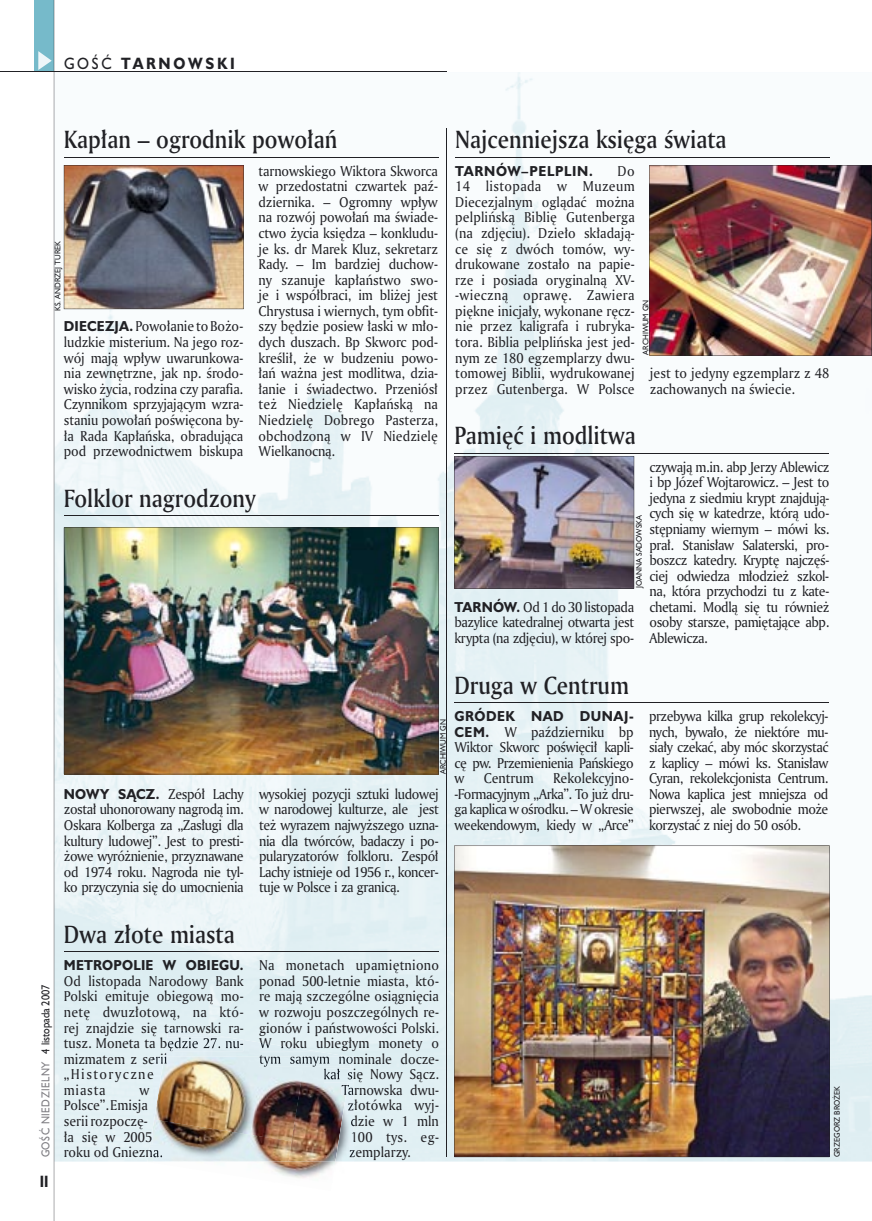
<style>
.page{position:relative;width:872px;height:1221px;background:#fff}
.page>*{position:absolute;margin:0;border:0;box-sizing:border-box;transform-origin:0 0}
.t1{font:24px "Amerigo Md PL";color:#212125;scale:.9 1}
.t2{font:700 15px "Humanst 521 PL";letter-spacing:.2em;color:#212125;scale:.9 1}
.t3{font:700 15px "Humanst 521 Cn PL";color:#212125;scale:.94 1}
.t4{font:13.8px/15.6px "Amerigo PL";color:#212125;text-align:justify;scale:.94 1}
.t5{font:700 13.2px "Humanst 521 PL";letter-spacing:.04em;color:#212125;scale:.94 1}
.t6{font:700 13.2px "Humanst 521 PL";letter-spacing:.02em;color:#212125;scale:.94 1}
.t7{font:10.5px "Humanst 521 PL";letter-spacing:.05em;color:#7f7e83;scale:.9 1}
.t8{font:7.5px "Humanst 521 PL";color:#212125;scale:.94 1}
.s1{font-weight:400}
.s2{font-family:"Humanst 521 PL";font-weight:700;font-size:13.2px}
.s3{color:#212125}
</style>
<div class="page">
<div style="left:35px;top:0;width:19px;height:72px;background:#76baca"></div>
<svg style="left:38px;top:51px;width:14px;height:19px"></svg>
<img style="left:55px;top:72px;width:817px;height:1089px">
<hr style="left:0;top:72px;width:447px;height:1px;background:#212125">
<hr style="left:54px;top:0;width:1px;height:1220px;background:#212125">
<hr style="left:455px;top:157px;width:375px;height:1px;background:#212125">
<hr style="left:447px;top:129px;width:1px;height:1027px;background:#212125">
<img style="left:649px;top:165px;width:223px;height:190px">
<hr style="left:64px;top:157px;width:375px;height:1px;background:#212125">
<img style="left:64px;top:165px;width:180px;height:144px">
<hr style="left:454px;top:702px;width:375px;height:1px;background:#212125">
<img style="left:454px;top:845px;width:375px;height:311px">
<hr style="left:64px;top:951px;width:375px;height:1px;background:#212125">
<hr style="left:454px;top:453px;width:375px;height:1px;background:#212125">
<img style="left:454px;top:456px;width:180px;height:132px">
<img style="left:64px;top:527px;width:375px;height:247px">
<img style="left:335px;top:1161px;width:18px;height:3px">
<img style="left:350px;top:1066px;width:3px;height:95px">
<img style="left:350px;top:1068px;width:3px;height:14px">
<img style="left:350px;top:1099px;width:3px;height:14px">
<svg style="left:351px;top:1115px;width:2px;height:29px"></svg>
<img style="left:153px;top:1082px;width:1px;height:37px">
<img style="left:350px;top:1146px;width:3px;height:14px">
<div style="left:165px;top:1035px;width:162px;height:21px;background:#e1eff3"></div>
<img style="left:167px;top:1027px;width:51px;height:8px">
<img style="left:165px;top:1037px;width:78px;height:14px">
<img style="left:259px;top:1042px;width:56px;height:9px">
<img style="left:259px;top:1052px;width:90px;height:4px">
<img style="left:147px;top:1126px;width:6px;height:4px">
<img style="left:163px;top:1161px;width:172px;height:17px">
<img style="left:154px;top:1056px;width:131px;height:63px">
<img style="left:285px;top:1066px;width:65px;height:95px">
<img style="left:153px;top:1119px;width:139px;height:42px">
<svg style="left:153px;top:1053px;width:14px;height:29px"></svg>
<svg style="left:147px;top:1130px;width:16px;height:32px"></svg>
<img style="left:259px;top:1056px;width:93px;height:10px">
<img style="left:324px;top:1068px;width:26px;height:14px">
<svg style="left:341px;top:1084px;width:12px;height:10px"></svg>
<hr style="left:64px;top:515px;width:375px;height:1px;background:#212125">
<p class="t2" style="left:64px;top:53px;width:191px"><span class="s1">GOŚĆ</span> TARNOWSKI</p>
<h1 class="t1" style="left:64px;top:123px;width:305px">Kapłan – ogrodnik powołań</h1>
<p class="t8" style="left:52px;top:311px;width:76px;rotate:-90deg">KS. ANDRZEJ TUREK</p>
<p class="t4" style="left:64px;top:318px;width:192px"><span class="s2">DIECEZJA.</span> Powołanie to Bożo&shy;ludzkie misterium. Na jego roz&shy;wój mają wpływ uwarunkowa&shy;nia zewnętrzne, jak np. środo&shy;wisko życia, rodzina czy parafia.<br>Czynnikom sprzyjającym wzra&shy;staniu powołań poświęcona by&shy;ła Rada Kapłańska, obradująca pod przewodnictwem biskupa</p>
<p class="t4" style="left:258px;top:162px;width:192px">tarnowskiego Wiktora Skworca w przedostatni czwartek paź&shy;dziernika. – Ogromny wpływ na rozwój powołań ma świade&shy;ctwo życia księdza – konkludu&shy;je ks. dr Marek Kluz, sekretarz Rady. – Im bardziej duchow&shy;ny szanuje kapłaństwo swo&shy;je i współbraci, im bliżej jest Chrystusa i wiernych, tym obfit&shy;szy będzie posiew łaski w mło&shy;dych duszach. Bp Skworc pod&shy;kreślił, że w budzeniu powo&shy;łań ważna jest modlitwa, dzia&shy;łanie i świadectwo. Przeniósł też Niedzielę Kapłańską na Niedzielę Dobrego Pasterza, obchodzoną w IV Niedzielę Wielkanocną.</p>
<h1 class="t1" style="left:64px;top:482px;width:214px">Folklor nagrodzony</h1>
<h1 class="t1" style="left:455px;top:123px;width:303px">Najcenniejsza księga świata</h1>
<p class="t5" style="left:455px;top:162px;width:148px">TARNÓW–PELPLIN.</p>
<p class="t4" style="left:455px;top:162px;width:192px;text-indent:162px">Do 14 listopada w Muzeum Diecezjalnym oglądać można pelplińską Biblię Gutenberga (na zdjęciu). Dzieło składają&shy;ce się z dwóch tomów, wy&shy;drukowane zostało na papie&shy;rze i posiada oryginalną XV--wieczną oprawę. Zawiera piękne inicjały, wykonane ręcz&shy;nie przez kaligrafa i rubryka&shy;tora. Biblia pelplińska jest jed&shy;nym ze 180 egzemplarzy dwu&shy;tomowej Biblii, wydrukowanej przez Gutenberga. W Polsce</p>
<p class="t8" style="left:640px;top:354px;width:60px;rotate:-90deg">ARCHIWUM GN</p>
<p class="t4" style="left:650px;top:365px;width:192px">jest to jedyny egzemplarz z 48 zachowanych na świecie.</p>
<h1 class="t1" style="left:454px;top:419px;width:203px">Pamięć i modlitwa</h1>
<p class="t4" style="left:649px;top:458px;width:193px">czywają m.in. abp Jerzy Ablewicz i bp Józef Wojtarowicz. – Jest to jedyna z siedmiu krypt znajdują&shy;cych się w katedrze, którą udo&shy;stępniamy wiernym – mówi ks. prał. Stanisław Salaterski, pro&shy;boszcz katedry. Kryptę najczęś&shy;ciej odwiedza młodzież szkol&shy;na, która przychodzi tu z kate&shy;chetami. Modlą się tu również osoby starsze, pamiętające abp.<br>Ablewicza.</p>
<p class="t8" style="left:634px;top:588px;width:79px;rotate:-90deg">JOANNA SADOWSKA</p>
<p class="t4" style="left:454px;top:598px;width:193px"><span class="s2">TARNÓW.</span> Od 1 do 30 listopada bazylice katedralnej otwarta jest krypta (na zdjęciu), w której spo-</p>
<p class="t7" style="left:38px;top:1157px;width:193px;rotate:-90deg">GOŚĆ NIEDZIELNY <span class="s3">4 listopada 2007</span></p>
<p class="t3" style="left:40px;top:1170px;width:11px">II</p>
<p class="t8" style="left:438px;top:774px;width:60px;rotate:-90deg">ARCHIWUM GN</p>
<p class="t4" style="left:64px;top:785px;width:193px"><span class="s2">NOWY SĄCZ.</span> Zespół Lachy został uhonorowany nagrodą im.<br>Oskara Kolberga za „Zasługi dla kultury ludowej”. Jest to presti&shy;żowe wyróżnienie, przyznawane od 1974 roku. Nagroda nie tyl&shy;ko przyczynia się do umocnienia</p>
<p class="t4" style="left:259px;top:785px;width:193px">wysokiej pozycji sztuki ludowej w narodowej kulturze, ale jest też wyrazem najwyższego uzna&shy;nia dla twórców, badaczy i po&shy;pularyzatorów folkloru. Zespół Lachy istnieje od 1956 r., koncer&shy;tuje w Polsce i za granicą.</p>
<h1 class="t1" style="left:454px;top:668px;width:195px">Druga w Centrum</h1>
<p class="t5" style="left:454px;top:707px;width:192px">GRÓDEK NAD DUNAJ-</p>
<p class="t4" style="left:454px;top:723px;width:192px"><span class="s2">CEM.</span> W październiku bp Wiktor Skworc poświęcił kapli&shy;cę pw. Przemienienia Pańskiego w</p>
<p class="t4" style="left:454px;top:770px;width:192px;text-indent:99px">Rekolekcyjno--Formacyjnym „Arka”. To już dru&shy;ga kaplica w ośrodku. – W okresie weekendowym, kiedy w „Arce”</p>
<p class="t4" style="left:484px;top:770px;width:55px">Centrum</p>
<h1 class="t1" style="left:64px;top:918px;width:191px">Dwa złote miasta</h1>
<p class="t6" style="left:64px;top:956px;width:193px">METROPOLIE W OBIEGU.</p>
<p class="t4" style="left:64px;top:972px;width:193px;text-align:left">Od listopada Narodowy Bank<br>Polski emituje obiegową mo&shy;netę dwuzłotową, na któ&shy;rej znajdzie się tarnowski ra&shy;tusz. Moneta ta będzie 27. nu&shy;mizmatem z serii „Historyczne<br>miasta</p>
<p class="t4" style="left:64px;top:1081px;width:107px;text-align:left;text-indent:76px">w<br>Polsce”. Emisja serii rozpoczę-<br>ła się w 2005 roku od Gniezna.</p>
<p class="t4" style="left:259px;top:957px;width:193px">Na monetach upamiętniono</p>
<p class="t4" style="left:259px;top:972px;width:193px">ponad 500-letnie miasta, któ-</p>
<p class="t4" style="left:259px;top:988px;width:193px">re mają szczególne osiągnięcia</p>
<p class="t4" style="left:259px;top:1003px;width:193px">w rozwoju poszczególnych re-</p>
<p class="t4" style="left:259px;top:1019px;width:193px">gionów i państwowości Polski.</p>
<p class="t4" style="left:259px;top:1034px;width:193px">W roku ubiegłym monety o</p>
<p class="t4" style="left:259px;top:1050px;width:193px">tym samym nominale docze-</p>
<p class="t4" style="left:323px;top:1066px;width:124px">kał się Nowy Sącz.</p>
<p class="t4" style="left:341px;top:1081px;width:105px">Tarnowska dwu-</p>
<p class="t4" style="left:347px;top:1097px;width:99px">złotówka wyj-</p>
<p class="t4" style="left:350px;top:1112px;width:96px">dzie w 1 mln</p>
<p class="t4" style="left:350px;top:1128px;width:96px">100 tys. eg-</p>
<p class="t4" style="left:349px;top:1143px;width:67px">zemplarzy.</p>
<p class="t4" style="left:649px;top:707px;width:192px">przebywa kilka grup rekolekcyj&shy;nych, bywało, że niektóre mu&shy;siały czekać, aby móc skorzystać z kaplicy – mówi ks. Stanisław Cyran, rekolekcjonista Centrum.<br>Nowa kaplica jest mniejsza od pierwszej, ale swobodnie może korzystać z niej do 50 osób.</p>
<p class="t8" style="left:831px;top:1156px;width:77px;rotate:-90deg">GRZEGORZ BROŻEK</p>
</div>
